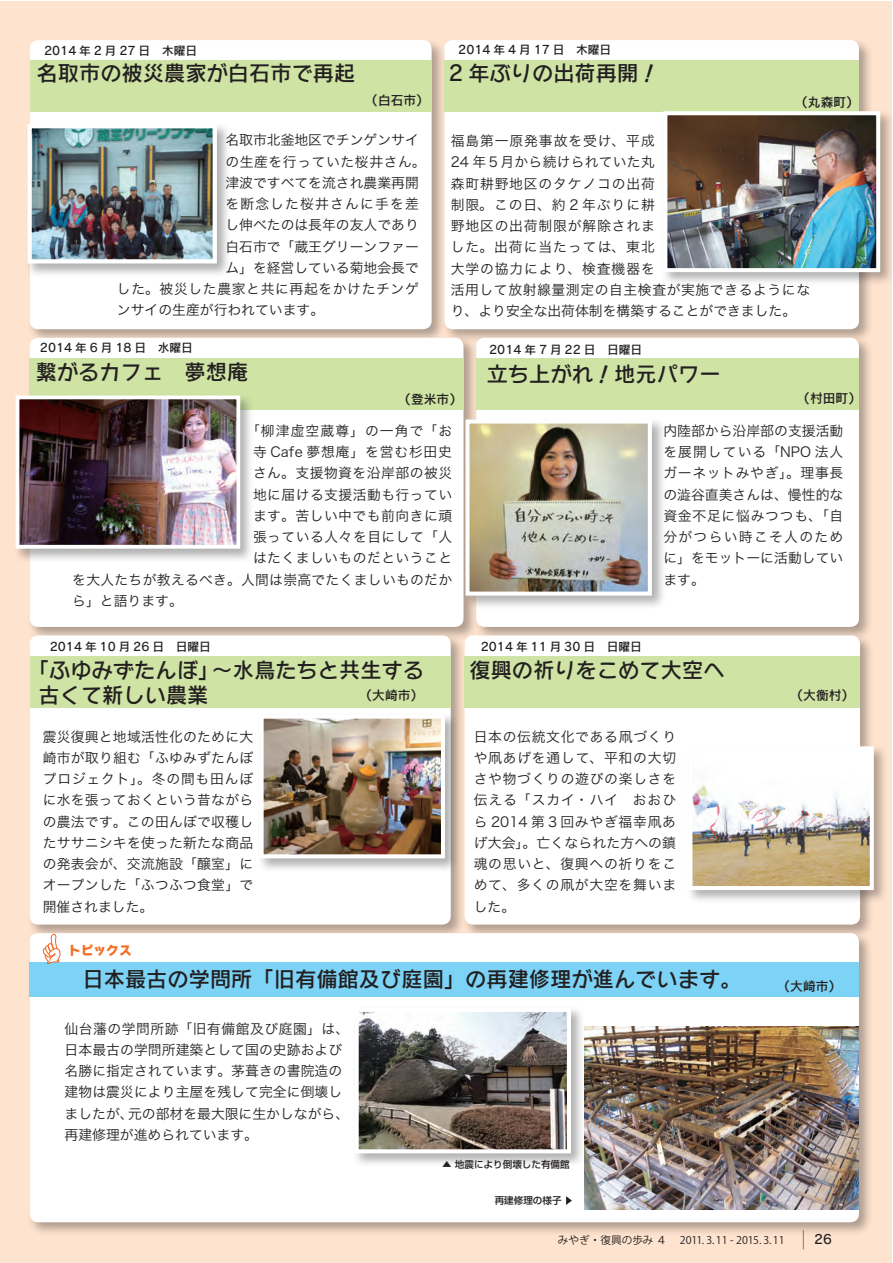
<style>
.page{position:relative;width:893px;height:1263px;background:#fff}
.page>*{position:absolute;margin:0;border:0;box-sizing:border-box;transform-origin:0 0}
.t1{font:21.3px/24.5px "Rodin Wanpaku Pro DB";color:#231f20}
.t2{font:13.8px/21.3px "Hira Kaku Pro W3";letter-spacing:.02em;color:#231f20;text-align:justify}
.t3{font:13.8px/21.3px "Hira Kaku Pro W3";letter-spacing:.06em;color:#231f20}
.t4{font:13.8px "Hira Kaku Pro W3";color:#231f20}
.t5{font:13.8px "Hira Kaku Pro W3";letter-spacing:.045em;color:#231f20}
.t6{font:13.8px "Hira Kaku Pro W3";letter-spacing:.04em;color:#231f20}
.t7{font:13.8px "Hira Kaku Pro W3";letter-spacing:.075em;color:#231f20}
.t8{font:13.8px "Hira Kaku Pro W3";letter-spacing:.085em;color:#231f20}
.t9{font:12.75px "Rodin Wanpaku Pro DB";color:#231f20}
.t10{font:12.75px "Rodin Wanpaku Pro EB";color:#f36e21}
.t11{font:11.7px "Rodin Wanpaku Pro DB";color:#231f20}
.t12{font:10.65px "Koz Go Pro";color:#231f20}
.t13{font:500 9.6px "Shin Go Pr 5";color:#231f20}
.s1{font-weight:300;font-size:19.2px}
.s2{font-family:"Rodin Wanpaku Pro DB";font-size:12.75px}
</style>
<div class="page">
<div style="left:1px;top:1px;width:891px;height:1261px;background:#fee3ce"></div>
<div style="left:442px;top:38px;width:431px;height:305px;background:#231f20;opacity:.35"></div>
<div style="left:444px;top:40px;width:415px;height:289px;background:#fff;border-radius:9px"></div>
<div style="left:28px;top:38px;width:418px;height:305px;background:#231f20;opacity:.35"></div>
<div style="left:30px;top:40px;width:402px;height:289px;background:#fff;border-radius:9px"></div>
<div style="left:30px;top:60px;width:402px;height:51px;background:#cee3a4"></div>
<div style="left:444px;top:60px;width:415px;height:51px;background:#cee3a4"></div>
<div style="left:28px;top:335px;width:450px;height:306px;background:#231f20;opacity:.35"></div>
<div style="left:30px;top:338px;width:433px;height:289px;background:#fff;border-radius:9px"></div>
<div style="left:474px;top:335px;width:399px;height:306px;background:#231f20;opacity:.35"></div>
<div style="left:476px;top:338px;width:383px;height:289px;background:#fff;border-radius:9px"></div>
<div style="left:30px;top:358px;width:434px;height:51px;background:#cee3a4"></div>
<div style="left:476px;top:358px;width:383px;height:51px;background:#cee3a4"></div>
<div style="left:28px;top:633px;width:437px;height:306px;background:#231f20;opacity:.35"></div>
<div style="left:30px;top:635px;width:421px;height:289px;background:#fff;border-radius:9px"></div>
<div style="left:462px;top:633px;width:412px;height:306px;background:#231f20;opacity:.35"></div>
<div style="left:465px;top:635px;width:395px;height:289px;background:#fff;border-radius:9px"></div>
<div style="left:30px;top:656px;width:421px;height:51px;background:#cee3a4"></div>
<div style="left:465px;top:656px;width:395px;height:51px;background:#cee3a4"></div>
<div style="left:28px;top:931px;width:845px;height:305px;background:#231f20;opacity:.35"></div>
<div style="left:30px;top:933px;width:829px;height:289px;background:#fff;border-radius:9px"></div>
<div style="left:30px;top:962px;width:829px;height:34px;background:#7cd3f6"></div>
<img style="left:584px;top:1026px;width:275px;height:184px">
<div style="left:352px;top:1005px;width:233px;height:162px;background:#231f20;opacity:.35"></div>
<img style="left:360px;top:1013px;width:206px;height:135px">
<div style="left:355px;top:1008px;width:216px;height:145px;border:4px solid #fff"></div>
<svg style="left:42px;top:933px;width:19px;height:32px"></svg>
<div style="left:463px;top:417px;width:203px;height:192px;background:#231f20;opacity:.35"></div>
<img style="left:470px;top:424px;width:177px;height:167px">
<div style="left:465px;top:419px;width:187px;height:177px;border:4px solid #fff"></div>
<div style="left:257px;top:712px;width:202px;height:161px;background:#231f20;opacity:.35"></div>
<img style="left:265px;top:720px;width:175px;height:133px">
<div style="left:260px;top:715px;width:185px;height:143px;border:4px solid #fff"></div>
<div style="left:686px;top:744px;width:202px;height:160px;background:#231f20;opacity:.35"></div>
<img style="left:693px;top:751px;width:176px;height:134px">
<div style="left:688px;top:746px;width:186px;height:144px;border:4px solid #fff"></div>
<div style="left:661px;top:109px;width:232px;height:177px;background:#231f20;opacity:.35"></div>
<img style="left:668px;top:116px;width:207px;height:151px">
<div style="left:663px;top:111px;width:217px;height:161px;border:4px solid #fff"></div>
<div style="left:25px;top:122px;width:206px;height:156px;background:#231f20;opacity:.35"></div>
<img style="left:33px;top:129px;width:179px;height:129px">
<div style="left:28px;top:124px;width:189px;height:139px;border:4px solid #fff"></div>
<div style="left:13px;top:393px;width:241px;height:170px;background:#231f20;opacity:.35"></div>
<img style="left:21px;top:400px;width:214px;height:144px">
<div style="left:16px;top:395px;width:224px;height:154px;border:4px solid #fff"></div>
<svg style="left:566px;top:1196px;width:6px;height:9px"></svg>
<p class="t11" style="left:44px;top:43px;width:154px">2014 年 2 月 27 日　木曜日</p>
<p class="t11" style="left:458px;top:42px;width:154px">2014 年 4 月 17 日　木曜日</p>
<h1 class="t1" style="left:37px;top:60px;width:320px">名取市の被災農家が白石市で再起</h1>
<h1 class="t1" style="left:448px;top:60px;width:213px">2 年ぶりの出荷再開！</h1>
<p class="t9" style="left:365px;top:92px;width:65px">（白石市）</p>
<p class="t9" style="left:795px;top:93px;width:65px">（丸森町）</p>
<p class="t4" style="left:225px;top:128px;width:195px">名取市北釜地区でチンゲンサイ</p>
<p class="t6" style="left:225px;top:149px;width:202px">の生産を行っていた桜井さん。</p>
<p class="t4" style="left:225px;top:170px;width:195px">津波ですべてを流され農業再開</p>
<p class="t8" style="left:225px;top:192px;width:195px">を断念した桜井さんに手を差</p>
<p class="t4" style="left:225px;top:213px;width:195px">し伸べたのは長年の友人であり</p>
<p class="t4" style="left:225px;top:234px;width:195px">白石市で「蔵王グリーンファー</p>
<p class="t4" style="left:225px;top:255px;width:195px">ム」を経営している菊地会長で</p>
<p class="t5" style="left:117px;top:277px;width:303px">した。被災した農家と共に再起をかけたチンゲ</p>
<p class="t4" style="left:117px;top:298px;width:209px">ンサイの生産が行われています。</p>
<p class="t3" style="left:451px;top:129px;width:361px">福島第一原発事故を受け、平成<br>24 年５月から続けられていた丸<br>森町耕野地区のタケノコの出荷<br>制限。この日、約 2 年ぶりに耕<br>野地区の出荷制限が解除されま<br>した。出荷に当たっては、東北<br>大学の協力により、検査機器を<br>活用して放射線量測定の自主検査が実施できるようになり、より安全な出荷体制を構築することができました。</p>
<p class="t11" style="left:40px;top:340px;width:154px">2014 年 6 月 18 日　水曜日</p>
<p class="t11" style="left:489px;top:341px;width:154px">2014 年 7 月 22 日　日曜日</p>
<h1 class="t1" style="left:36px;top:358px;width:214px">繋がるカフェ　夢想庵</h1>
<h1 class="t1" style="left:487px;top:360px;width:235px">立ち上がれ！地元パワー</h1>
<p class="t9" style="left:398px;top:390px;width:65px">（登米市）</p>
<p class="t9" style="left:797px;top:390px;width:65px">（村田町）</p>
<p class="t7" style="left:246px;top:418px;width:208px">「柳津虚空蔵尊」の一角で「お</p>
<p class="t3" style="left:253px;top:440px;width:201px">寺 Cafe 夢想庵」を営む杉田史</p>
<p class="t2" style="left:253px;top:461px;width:201px">さん。支援物資を沿岸部の被災</p>
<p class="t2" style="left:253px;top:483px;width:201px">地に届ける支援活動も行ってい</p>
<p class="t2" style="left:253px;top:504px;width:201px">ます。苦しい中でも前向きに頑</p>
<p class="t2" style="left:253px;top:525px;width:201px">張っている人々を目にして「人</p>
<p class="t2" style="left:253px;top:546px;width:201px">はたくましいものだということ</p>
<p class="t2" style="left:72px;top:568px;width:381px">を大人たちが教えるべき。人間は崇高でたくましいものだか</p>
<p class="t2" style="left:72px;top:589px;width:112px">ら」と語ります。</p>
<p class="t11" style="left:50px;top:638px;width:163px">2014 年 10 月 26 日　日曜日</p>
<p class="t11" style="left:481px;top:638px;width:163px">2014 年 11 月 30 日　日曜日</p>
<p class="t2" style="left:663px;top:419px;width:182px">内陸部から沿岸部の支援活動を展開している「NPO 法人ガーネットみやぎ」。理事長の澁谷直美さんは、慢性的な資金不足に悩みつつも、「自分がつらい時こそ人のために」をモットーに活動しています。</p>
<h1 class="t1" style="left:38px;top:657px;width:387px;text-indent:-11px">「ふゆみずたんぼ」〜水鳥たちと共生する古くて新しい農業</h1>
<h1 class="t1" style="left:469px;top:657px;width:257px">復興の祈りをこめて大空へ</h1>
<p class="t9" style="left:360px;top:686px;width:65px">（大崎市）</p>
<p class="t9" style="left:790px;top:686px;width:65px">（大衡村）</p>
<p class="t2" style="left:43px;top:725px;width:212px">震災復興と地域活性化のために大崎市が取り組む「ふゆみずたんぼプロジェクト」。冬の間も田んぼに水を張っておくという昔ながらの農法です。この田んぼで収穫したササニシキを使った新たな商品の発表会が、交流施設「醸室」にオープンした「ふつふつ食堂」で開催されました。</p>
<p class="t2" style="left:474px;top:725px;width:204px">日本の伝統文化である凧づくりや凧あげを通して、平和の大切さや物づくりの遊びの楽しさを伝える「スカイ・ハイ　おおひら 2014 第３回みやぎ福幸凧あげ大会」。亡くなられた方への鎮魂の思いと、復興への祈りをこめて、多くの凧が大空を舞いました。</p>
<p class="t10" style="left:68px;top:941px;width:65px">トピックス</p>
<h1 class="t1" style="left:82px;top:966px;width:661px">日本最古の学問所「旧有備館及び庭園」の再建修理が進んでいます。</h1>
<p class="t2" style="left:65px;top:1017px;width:286px;text-align:left">仙台藩の学問所跡「旧有備館及び庭園」は、日本最古の学問所建築として国の史跡および名勝に指定されています。茅葺きの書院造の建物は震災により主屋を残して完全に倒壊しましたが、元の部材を最大限に生かしながら、再建修理が進められています。</p>
<p class="t13" style="left:442px;top:1156px;width:129px">▲ 地震により倒壊した有備館</p>
<p class="t13" style="left:495px;top:1192px;width:68px">再建修理の様子</p>
<p class="t9" style="left:777px;top:978px;width:65px">（大崎市）</p>
<p class="t12" style="left:558px;top:1233px;width:275px">みやぎ・復興の歩み ４ 　2011. 3. 11 - 2015. 3. 11 <span class="s1">｜</span> <span class="s2">26</span></p>
</div>
